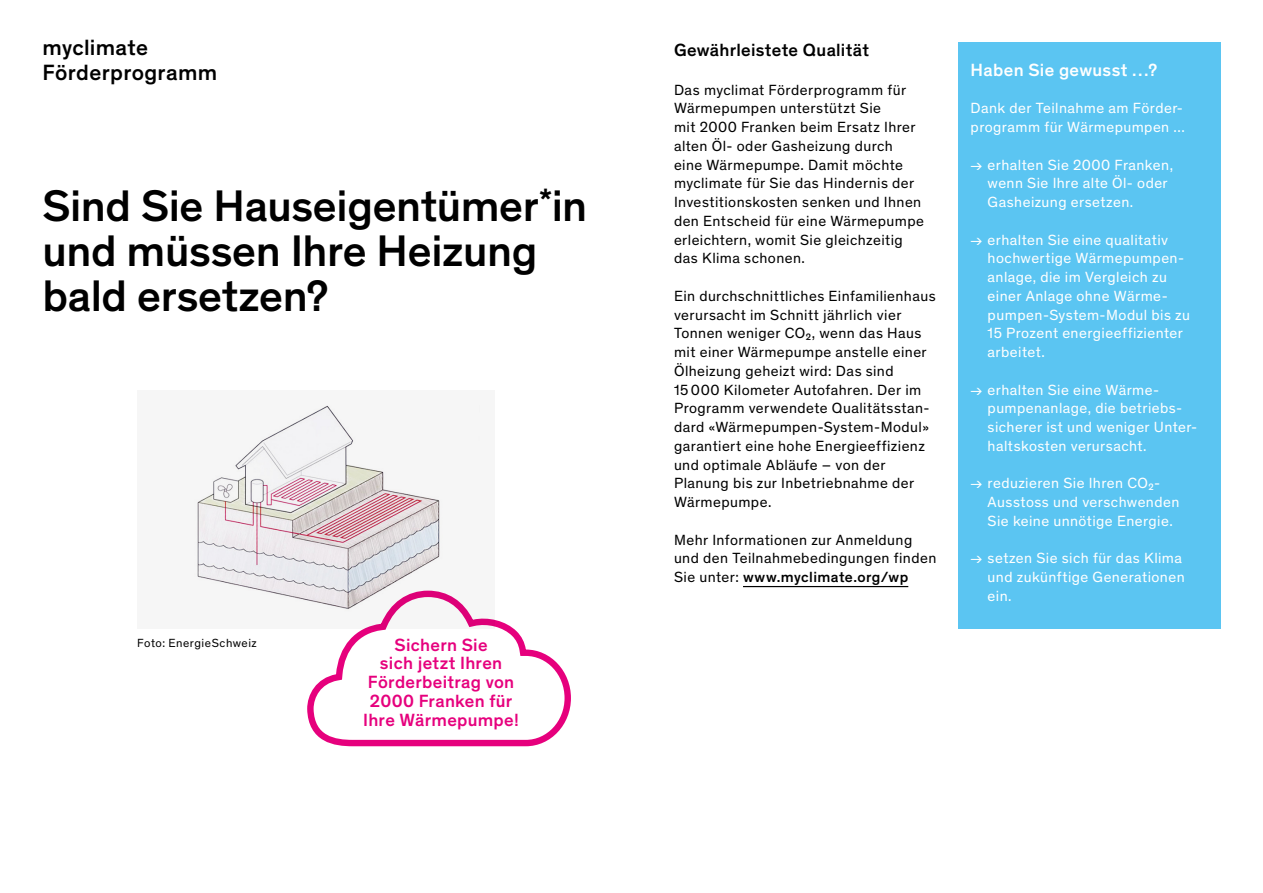
<style>
.page{position:relative;width:1263px;height:893px;background:#fff}
.page>*{position:absolute;margin:0;border:0;box-sizing:border-box;transform-origin:0 0}
.Lead_gross{font:500 45px/45px "Theinhardt";letter-spacing:-.01em;color:#000}
.Sparten___Subline{font:500 22.5px "Theinhardt";letter-spacing:.015em;color:#000}
.Störer_Kreis{font:500 18px/18.8px "Theinhardt";letter-spacing:.015em;color:#e6007d;text-align:center}
.Sparten___Subline-2{font:500 18px "Theinhardt";letter-spacing:.015em;color:#000}
.Titel{font:500 18px "Theinhardt";letter-spacing:.02em;color:#fff}
.Grundtext{font:15px/18.8px "Theinhardt";letter-spacing:.03em;color:#000}
.Grundtext-2{font:15px/18.8px "Theinhardt";letter-spacing:.03em;color:#fff}
.Grundtext-3{font:500 15px "Theinhardt";letter-spacing:.03em;color:#000}
.Bildunterschrift{font:12px "Theinhardt";letter-spacing:.04em;color:#000}
.s1{font-weight:400}
</style>
<div class="page">
<div style="left:137px;top:391px;width:357px;height:238px;background:#f6f6f6"></div>
<div style="left:958px;top:43px;width:262px;height:586px;background:#5bc5f2"></div>
<hr style="left:743px;top:586px;width:165px;height:1px;background:#000">
<img style="left:197px;top:405px;width:243px;height:195px">
<svg style="left:304px;top:587px;width:267px;height:160px"></svg>
<p class="Sparten___Subline" style="left:43px;top:30px;width:107px">myclimate</p>
<p class="Sparten___Subline" style="left:43px;top:56px;width:176px">Förderprogramm</p>
<p class="Lead_gross" style="left:43px;top:180px;width:546px">Sind Sie Hauseigentümer<sup>*</sup>in und müssen Ihre Heizung bald ersetzen?</p>
<p class="Bildunterschrift" style="left:137px;top:635px;width:121px">Foto: EnergieSchweiz</p>
<p class="Störer_Kreis" style="left:363px;top:634px;width:157px">Sichern Sie<br>sich jetzt Ihren<br>Förderbeitrag von<br>2000 Franken für<br>Ihre Wärmepumpe!</p>
<p class="Sparten___Subline-2" style="left:674px;top:36px;width:197px">Gewährleistete Qualität</p>
<p class="Grundtext" style="left:674px;top:79px;width:251px">Das myclimat Förderprogramm für<br>Wärmepumpen unterstützt Sie<br>mit 2000 Franken beim Ersatz Ihrer alten Öl- oder Gasheizung durch eine Wärmepumpe. Damit möchte myclimate für Sie das Hindernis der<br>Investitionskosten senken und Ihnen den Entscheid für eine Wärmepumpe erleichtern, womit Sie gleichzeitig das Klima schonen.</p>
<p class="Grundtext" style="left:674px;top:286px;width:263px">Ein durchschnittliches Einfamilienhaus verursacht im Schnitt jährlich vier Tonnen weniger CO2, wenn das Haus mit einer Wärmepumpe anstelle einer Ölheizung geheizt wird: Das sind<br>15 000 Kilometer Autofahren. Der im Programm verwendete Qualitätsstan&shy;dard «Wärmepumpen-System-Modul» garantiert eine hohe Energieeffizienz und optimale Abläufe – von der Planung bis zur Inbetriebnahme der Wärmepumpe.</p>
<p class="Grundtext" style="left:674px;top:529px;width:240px">Mehr Informationen zur Anmeldung</p>
<p class="Grundtext" style="left:674px;top:548px;width:264px">und den Teilnahmebedingungen finden</p>
<p class="Grundtext-3" style="left:674px;top:566px;width:236px"><span class="s1">Sie unter:</span> www.myclimate.org/wp</p>
<p class="Titel" style="left:971px;top:56px;width:188px">Haben Sie gewusst …?</p>
<p class="Grundtext-2" style="left:971px;top:98px;width:216px">Dank der Teilnahme am Förder&shy;programm für Wärmepumpen ...</p>
<p class="Grundtext-2" style="left:988px;top:154px;width:187px;text-indent:-17px">→ erhalten Sie 2000 Franken, wenn Sie Ihre alte Öl- oder<br>Gasheizung ersetzen.</p>
<p class="Grundtext-2" style="left:988px;top:229px;width:204px;text-indent:-17px">→ erhalten Sie eine qualitativ hochwertige Wärmepumpen&shy;anlage, die im Vergleich zu einer Anlage ohne Wärme&shy;pumpen-System-Modul bis zu<br>15 Prozent energieeffizienter arbeitet.</p>
<p class="Grundtext-2" style="left:988px;top:379px;width:211px;text-indent:-17px">→ erhalten Sie eine Wärme&shy;pumpenanlage, die betriebs&shy;sicherer ist und weniger Unter&shy;haltskosten verursacht.</p>
<p class="Grundtext-2" style="left:988px;top:473px;width:193px;text-indent:-17px">→ reduzieren Sie Ihren CO2-<br>Ausstoss und verschwenden<br>Sie keine unnötige Energie.</p>
<p class="Grundtext-2" style="left:988px;top:548px;width:199px;text-indent:-17px">→ setzen Sie sich für das Klima und zukünftige Generationen ein.</p>
</div>
